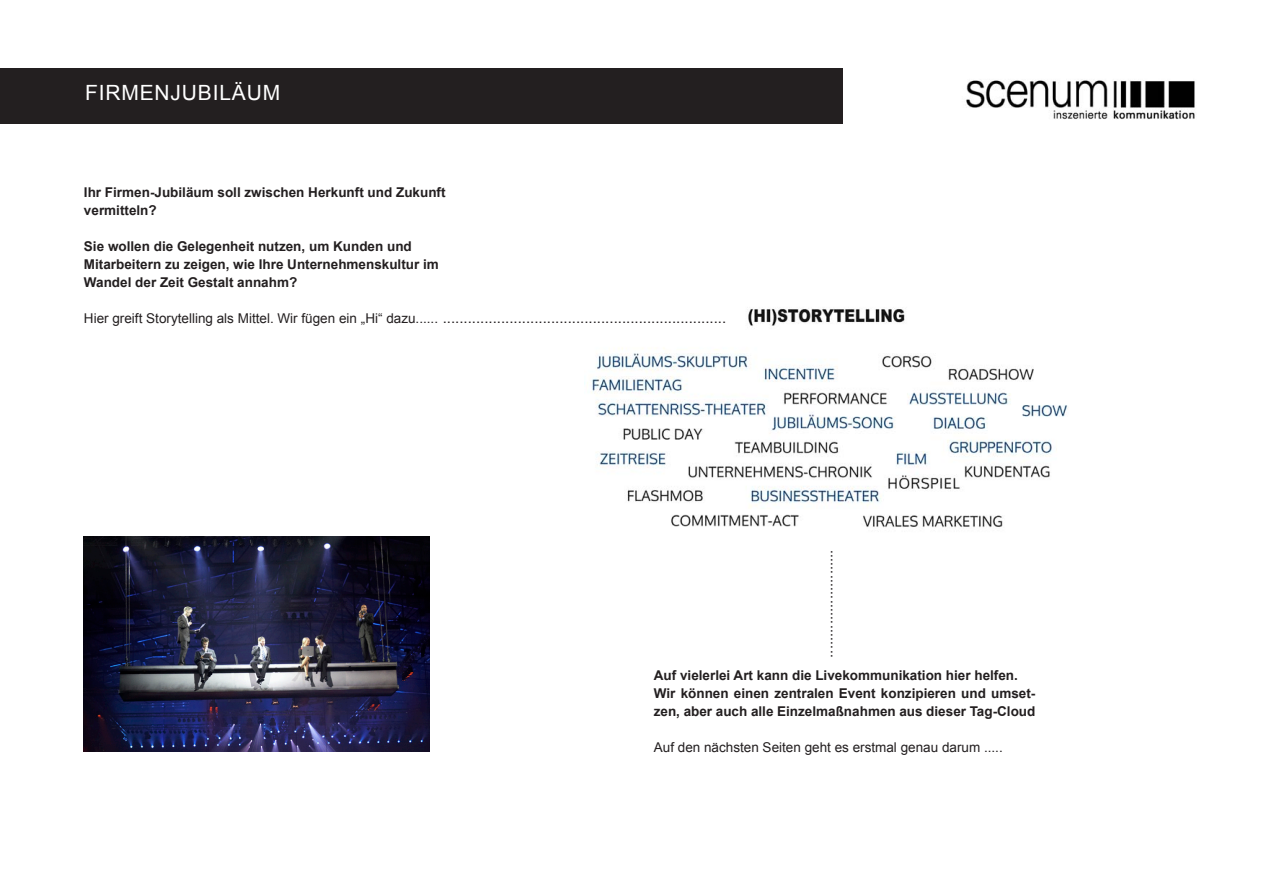
<style>
.page{position:relative;width:1263px;height:893px;background:#fff}
.page>*{position:absolute;margin:0;border:0;box-sizing:border-box;transform-origin:0 0}
.t1{font:21px "Arial";letter-spacing:.04em;color:#fff}
.t2{font:15px "Arial";color:#231f20}
.t3{font:700 13.5px/18px "Arial";color:#231f20}
.t4{font:13.5px "Arial";color:#231f20}
.s1{font-size:13.5px}
</style>
<div class="page">
<div style="left:0;top:68px;width:843px;height:55px;background:#231f20"></div>
<img style="left:966px;top:80px;width:229px;height:40px">
<img style="left:584px;top:308px;width:484px;height:220px">
<img style="left:84px;top:536px;width:345px;height:216px">
<h1 class="t1" style="left:85px;top:79px;width:197px">FIRMENJUBILÄUM</h1>
<p class="t3" style="left:84px;top:184px;width:363px">Ihr Firmen-Jubiläum soll zwischen Herkunft und Zukunft vermitteln?</p>
<p class="t3" style="left:84px;top:238px;width:356px">Sie wollen die Gelegenheit nutzen, um Kunden und<br>Mitarbeitern zu zeigen, wie Ihre Unternehmenskultur im<br>Wandel der Zeit Gestalt annahm?</p>
<p class="t2" style="left:84px;top:308px;width:644px"><span class="s1">Hier greift Storytelling als Mittel. Wir fügen ein „Hi“ dazu......</span> ....................................................................</p>
<p class="t2" style="left:817px;top:658px;width:110px;rotate:-90deg">..........................</p>
<p class="t3" style="left:654px;top:667px;width:383px">Auf vielerlei Art kann die Livekommunikation hier helfen.<br>Wir können einen zentralen Event konzipieren und umset&shy;zen, aber auch alle Einzelmaßnahmen aus dieser Tag-Cloud</p>
<p class="t4" style="left:654px;top:739px;width:350px">Auf den nächsten Seiten geht es erstmal genau darum .....</p>
</div>
